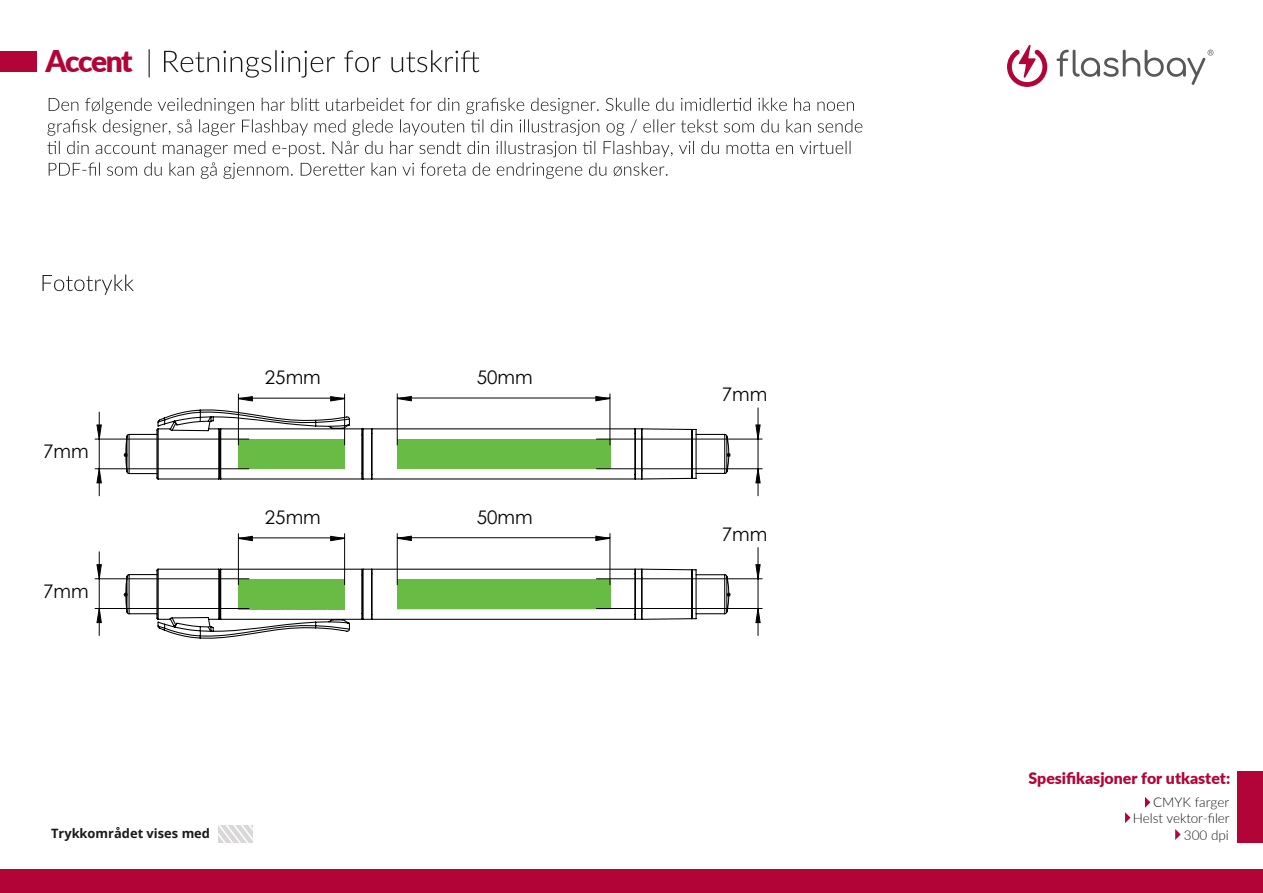
<style>
.page{position:relative;width:1263px;height:893px;background:#fff}
.page>*{position:absolute;margin:0;border:0;box-sizing:border-box;transform-origin:0 0}
.t1{font:900 30px "Lato";letter-spacing:-.055em;color:#b30437}
.t2{font:18.75px "Century Gothic";color:#040605}
.t3{font:900 15.9px "Lato";color:#b30437}
.t4{font:300 13.5px/16.4px "Lato";color:#1a1a18;text-align:right}
.t5{font:700 12.9px "Open Sans";color:#1a1a18}
</style>
<div class="page">
<svg style="left:218px;top:825px;width:35px;height:17px"></svg>
<svg style="left:43px;top:275px;width:91px;height:20px"></svg>
<div style="left:1px;top:869px;width:1262px;height:24px;background:#b30437"></div>
<svg style="left:1007px;top:44px;width:40px;height:43px"></svg>
<svg style="left:1057px;top:50px;width:156px;height:35px"></svg>
<div style="left:0;top:51px;width:37px;height:21px;background:#b30437"></div>
<svg style="left:47px;top:98px;width:815px;height:81px"></svg>
<div style="left:1238px;top:771px;width:25px;height:71px;background:#b30437"></div>
<svg style="left:1145px;top:797px;width:5px;height:11px"></svg>
<svg style="left:1125px;top:812px;width:6px;height:11px"></svg>
<svg style="left:1175px;top:829px;width:6px;height:11px"></svg>
<svg style="left:149px;top:49px;width:330px;height:29px"></svg>
<svg style="left:239px;top:395px;width:371px;height:7px"></svg>
<hr style="left:95px;top:439px;width:154px;height:1px;background:#040503">
<hr style="left:95px;top:468px;width:154px;height:1px;background:#040503">
<hr style="left:596px;top:439px;width:166px;height:1px;background:#040503">
<hr style="left:596px;top:468px;width:166px;height:1px;background:#040503">
<hr style="left:758px;top:408px;width:1px;height:31px;background:#040503">
<svg style="left:96px;top:409px;width:665px;height:87px"></svg>
<hr style="left:238px;top:394px;width:1px;height:51px;background:#040503">
<hr style="left:344px;top:394px;width:1px;height:51px;background:#040503">
<hr style="left:238px;top:398px;width:107px;height:1px;background:#040503">
<hr style="left:397px;top:394px;width:1px;height:51px;background:#040503">
<hr style="left:610px;top:394px;width:1px;height:51px;background:#040503">
<hr style="left:397px;top:398px;width:213px;height:1px;background:#040503">
<svg style="left:239px;top:535px;width:371px;height:6px"></svg>
<hr style="left:95px;top:578px;width:154px;height:1px;background:#040503">
<hr style="left:95px;top:608px;width:154px;height:1px;background:#040503">
<hr style="left:596px;top:578px;width:166px;height:1px;background:#040503">
<hr style="left:596px;top:608px;width:166px;height:1px;background:#040503">
<hr style="left:758px;top:547px;width:1px;height:32px;background:#040503">
<svg style="left:96px;top:552px;width:665px;height:87px"></svg>
<hr style="left:238px;top:534px;width:1px;height:51px;background:#040503">
<hr style="left:344px;top:534px;width:1px;height:51px;background:#040503">
<hr style="left:238px;top:537px;width:107px;height:1px;background:#040503">
<hr style="left:397px;top:533px;width:1px;height:52px;background:#040503">
<hr style="left:610px;top:533px;width:1px;height:52px;background:#040503">
<hr style="left:397px;top:537px;width:213px;height:1px;background:#040503">
<h1 class="t1" style="left:45px;top:38px;width:89px">Accent</h1>
<h2 class="t2" style="left:43px;top:438px;width:47px">7mm</h2>
<h2 class="t2" style="left:43px;top:578px;width:47px">7mm</h2>
<h2 class="t2" style="left:265px;top:364px;width:57px">25mm</h2>
<h2 class="t2" style="left:477px;top:364px;width:57px">50mm</h2>
<h2 class="t2" style="left:265px;top:504px;width:57px">25mm</h2>
<h2 class="t2" style="left:477px;top:504px;width:57px">50mm</h2>
<p class="t5" style="left:51px;top:824px;width:161px">Trykkområdet vises med</p>
<h2 class="t2" style="left:722px;top:381px;width:47px">7mm</h2>
<h2 class="t2" style="left:722px;top:521px;width:47px">7mm</h2>
<p class="t3" style="left:1028px;top:766px;width:203px">Spesifikasjoner for utkastet:</p>
<p class="t4" style="left:1133px;top:794px;width:98px">CMYK farger<br>Helst vektor-filer<br>300 dpi</p>
</div>
